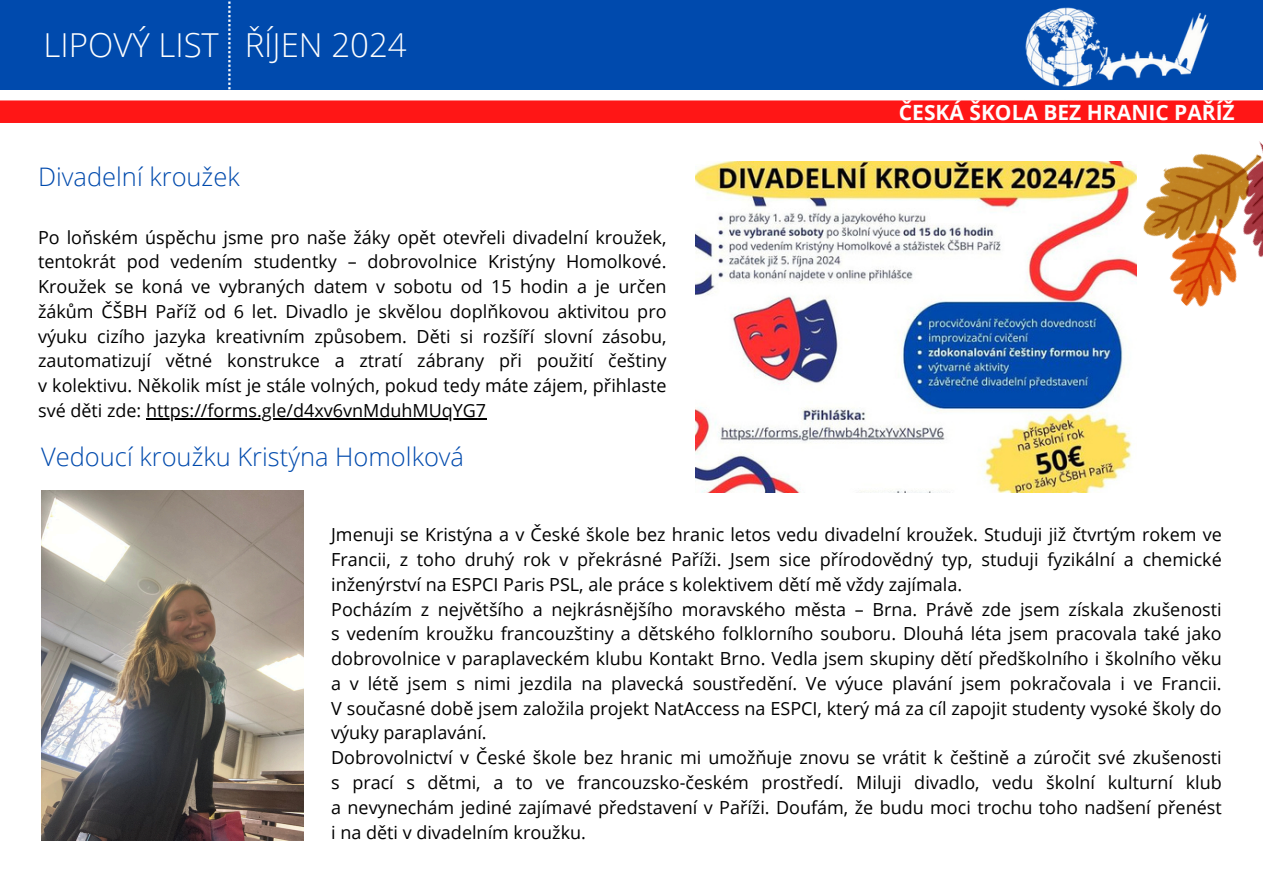
<style>
.page{position:relative;width:1263px;height:894px;background:#fff}
.page>*{position:absolute;margin:0;border:0;box-sizing:border-box;transform-origin:0 0}
.t1{font:300 33px "Open Sans";color:#fefefe}
.t2{font:300 25.5px "Open Sans";color:#004aad}
.t3{font:700 21px "Open Sans";color:#fefefe}
.t4{font:18px/24.8px "Open Sans";color:#000;text-align:justify}
</style>
<div class="page">
<div style="left:0;top:0;width:1263px;height:89px;background:#004aad"></div>
<div style="left:0;top:100px;width:1263px;height:23px;background:#ff1616"></div>
<svg style="left:228px;top:2px;width:3px;height:87px"></svg>
<img style="left:986px;top:7px;width:257px;height:83px">
<img style="left:41px;top:490px;width:262px;height:350px">
<img style="left:695px;top:161px;width:437px;height:331px">
<hr style="left:146px;top:418px;width:341px;height:1px;background:#000">
<img style="left:1108px;top:141px;width:155px;height:186px">
<h2 class="t1" style="left:44px;top:21px;width:364px">LIPOVÝ LIST ŘÍJEN 2024</h2>
<p class="t2" style="left:38px;top:159px;width:203px">Divadelní kroužek</p>
<p class="t4" style="left:38px;top:224px;width:630px">Po loňském úspěchu jsme pro naše žáky opět otevřeli divadelní kroužek, tentokrát pod vedením studentky – dobrovolnice Kristýny Homolkové.<br>Kroužek se koná ve vybraných datem v sobotu od 15 hodin a je určen žákům ČŠBH Paříž od 6 let. Divadlo je skvělou doplňkovou aktivitou pro výuku cizího jazyka kreativním způsobem. Děti si rozšíří slovní zásobu, zautomatizují větné konstrukce a ztratí zábrany při použití češtiny v kolektivu. Několik míst je stále volných, pokud tedy máte zájem, přihlaste své děti zde: https://forms.gle/d4xv6vnMduhMUqYG7</p>
<p class="t2" style="left:41px;top:439px;width:424px">Vedoucí kroužku Kristýna Homolková</p>
<p class="t3" style="left:899px;top:97px;width:337px">ČESKÁ ŠKOLA BEZ HRANIC PAŘÍŽ</p>
<p class="t4" style="left:331px;top:522px;width:892px">Jmenuji se Kristýna a v České škole bez hranic letos vedu divadelní kroužek. Studuji již čtvrtým rokem ve Francii, z toho druhý rok v překrásné Paříži. Jsem sice přírodovědný typ, studuji fyzikální a chemické inženýrství na ESPCI Paris PSL, ale práce s kolektivem dětí mě vždy zajímala.</p>
<p class="t4" style="left:331px;top:596px;width:892px">Pocházím z největšího a nejkrásnějšího moravského města – Brna. Právě zde jsem získala zkušenosti s vedením kroužku francouzštiny a dětského folklorního souboru. Dlouhá léta jsem pracovala také jako dobrovolnice v paraplaveckém klubu Kontakt Brno. Vedla jsem skupiny dětí předškolního i školního věku a v létě jsem s nimi jezdila na plavecká soustředění. Ve výuce plavání jsem pokračovala i ve Francii.<br>V současné době jsem založila projekt NatAccess na ESPCI, který má za cíl zapojit studenty vysoké školy do výuky paraplavání.</p>
<p class="t4" style="left:331px;top:744px;width:892px">Dobrovolnictví v České škole bez hranic mi umožňuje znovu se vrátit k češtině a zúročit své zkušenosti s prací s dětmi, a to ve francouzsko-českém prostředí. Miluji divadlo, vedu školní kulturní klub a nevynechám jediné zajímavé představení v Paříži. Doufám, že budu moci trochu toho nadšení přenést i na děti v divadelním kroužku.</p>
</div>
